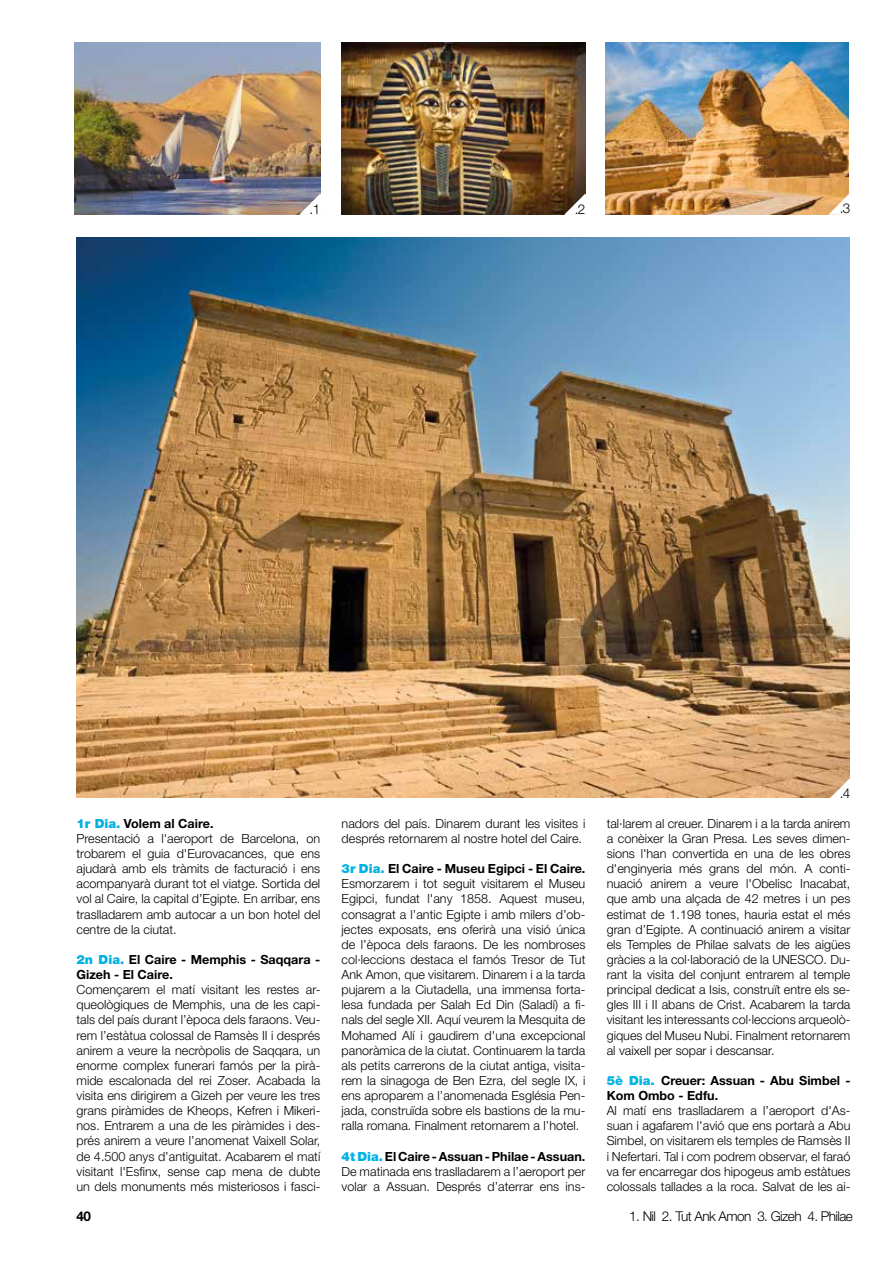
<style>
.page{position:relative;width:893px;height:1263px;background:#fff}
.page>*{position:absolute;margin:0;border:0;box-sizing:border-box;transform-origin:0 0}
.t1{font:300 13.5px "Helvetica Neue LT Std";letter-spacing:-.04em;color:#000}
.t2{font:700 13.5px "Helvetica Neue LT Std";color:#000}
.t3{font:300 12.6px/15.1px "Helvetica Neue LT Std";color:#000;text-align:justify}
.t4{font:700 12.6px/15.1px "Helvetica Neue LT Std";color:#000}
.s1{font-weight:900;color:#00b0e1}
.s2{font-weight:700}
.s3{font-weight:900;color:#00b2e3}
</style>
<div class="page">
<img style="left:77px;top:237px;width:773px;height:561px">
<img style="left:605px;top:43px;width:244px;height:171px">
<img style="left:342px;top:43px;width:243px;height:171px">
<img style="left:74px;top:43px;width:246px;height:171px">
<svg style="left:829px;top:776px;width:21px;height:22px"></svg>
<svg style="left:828px;top:191px;width:21px;height:24px"></svg>
<svg style="left:564px;top:192px;width:22px;height:23px"></svg>
<svg style="left:299px;top:192px;width:22px;height:23px"></svg>
<p class="t1" style="left:310px;top:201px;width:12px">.1</p>
<p class="t1" style="left:575px;top:201px;width:12px">.2</p>
<p class="t1" style="left:840px;top:200px;width:12px">.3</p>
<p class="t3" style="left:77px;top:815px;width:245px;text-align:left"><span class="s1">1r Dia.</span> <span class="s2">Volem al Caire.<br></span>Presentació a l'aeroport de Barcelona, on trobarem el guia d'Eurovacances, que ens ajudarà amb els tràmits de facturació i ens acompanyarà durant tot el viatge. Sortida del vol al Caire, la capital d’Egipte. En arribar, ens traslladarem amb autocar a un bon hotel del centre de la ciutat.</p>
<p class="t4" style="left:77px;top:952px;width:245px"><span class="s3">2n Dia.</span> El Caire - Memphis - Saqqara -<br>Gizeh - El Caire.</p>
<p class="t3" style="left:77px;top:982px;width:245px">Començarem el matí visitant les restes ar&shy;queològiques de Memphis, una de les capi&shy;tals del país durant l’època dels faraons. Veu&shy;rem l’estàtua colossal de Ramsès II i després anirem a veure la necròpolis de Saqqara, un enorme complex funerari famós per la pirà&shy;mide escalonada del rei Zoser. Acabada la visita ens dirigirem a Gizeh per veure les tres grans piràmides de Kheops, Kefren i Mikeri&shy;nos. Entrarem a una de les piràmides i des&shy;prés anirem a veure l’anomenat Vaixell Solar, de 4.500 anys d’antiguitat. Acabarem el matí visitant l'Esfinx, sense cap mena de dubte un dels monuments més misteriosos i fasci-</p>
<p class="t2" style="left:77px;top:1208px;width:16px">40</p>
<p class="t3" style="left:342px;top:815px;width:245px">nadors del país. Dinarem durant les visites i després retornarem al nostre hotel del Caire.</p>
<p class="t3" style="left:342px;top:861px;width:245px"><span class="s3">3r Dia.</span> <span class="s2">El Caire - Museu Egipci - El Caire.<br></span>Esmorzarem i tot seguit visitarem el Museu Egipci, fundat l'any 1858. Aquest museu, consagrat a l’antic Egipte i amb milers d’ob&shy;jectes exposats, ens oferirà una visió única de l’època dels faraons. De les nombroses col·leccions destaca el famós Tresor de Tut Ank Amon, que visitarem. Dinarem i a la tarda pujarem a la Ciutadella, una immensa forta&shy;lesa fundada per Salah Ed Din (Saladí) a fi&shy;nals del segle XII. Aquí veurem la Mesquita de Mohamed Alí i gaudirem d'una excepcional panoràmica de la ciutat. Continuarem la tarda als petits carrerons de la ciutat antiga, visita&shy;rem la sinagoga de Ben Ezra, del segle IX, i ens aproparem a l’anomenada Església Pen&shy;jada, construïda sobre els bastions de la mu&shy;ralla romana. Finalment retornarem a l’hotel.</p>
<p class="t3" style="left:342px;top:1148px;width:245px"><span class="s3">4t Dia.</span> <span class="s2">El Caire - Assuan - Philae - Assuan.<br></span>De matinada ens traslladarem a l’aeroport per volar a Assuan. Després d’aterrar ens ins-</p>
<p class="t1" style="left:840px;top:785px;width:12px">.4</p>
<p class="t3" style="left:607px;top:815px;width:245px">tal·larem al creuer. Dinarem i a la tarda anirem a conèixer la Gran Presa. Les seves dimen&shy;sions l'han convertida en una de les obres d'enginyeria més grans del món. A conti&shy;nuació anirem a veure l'Obelisc Inacabat, que amb una alçada de 42 metres i un pes estimat de 1.198 tones, hauria estat el més gran d’Egipte. A continuació anirem a visitar els Temples de Philae salvats de les aigües gràcies a la col·laboració de la UNESCO. Du&shy;rant la visita del conjunt entrarem al temple principal dedicat a Isis, construït entre els se&shy;gles III i II abans de Crist. Acabarem la tarda visitant les interessants col·leccions arqueolò&shy;giques del Museu Nubi. Finalment retornarem al vaixell per sopar i descansar.</p>
<p class="t4" style="left:607px;top:1072px;width:245px"><span class="s3">5è Dia.</span> Creuer: Assuan - Abu Simbel -<br>Kom Ombo - Edfu.</p>
<p class="t3" style="left:607px;top:1103px;width:245px">Al matí ens traslladarem a l’aeroport d'As&shy;suan i agafarem l'avió que ens portarà a Abu Simbel, on visitarem els temples de Ramsès II i Nefertari. Tal i com podrem observar, el faraó va fer encarregar dos hipogeus amb estàtues colossals tallades a la roca. Salvat de les ai-</p>
<p class="t1" style="left:629px;top:1208px;width:225px">1. Nil 2. Tut Ank Amon 3. Gizeh 4. Philae</p>
</div>
